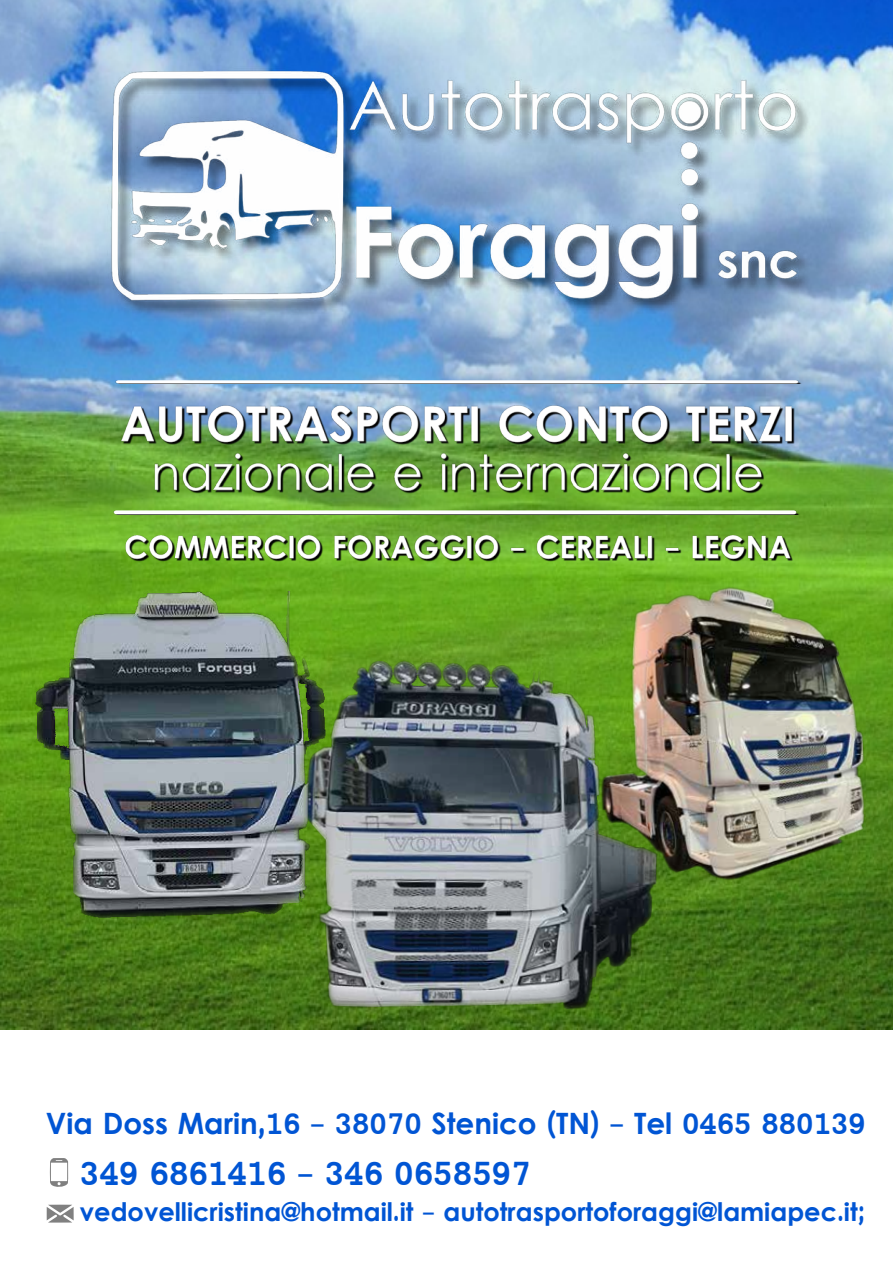
<style>
.page{position:relative;width:893px;height:1263px;background:#fff}
.page>*{position:absolute;margin:0;border:0;box-sizing:border-box;transform-origin:0 0}
.t1{font:700 33px "Levenim";color:#0055d4}
.t2{font:700 29.4px "Levenim";color:#0055d4}
.t3{font:700 25.65px "Levenim";color:#0055d4}
</style>
<div class="page">
<img style="left:0;top:0;width:893px;height:1029px">
<svg style="left:47px;top:1205px;width:27px;height:17px"></svg>
<svg style="left:50px;top:1158px;width:18px;height:29px"></svg>
<img style="left:525px;top:578px;width:368px;height:452px">
<img style="left:296px;top:649px;width:368px;height:381px">
<img style="left:35px;top:592px;width:291px;height:337px">
<img style="left:44px;top:49px;width:821px;height:274px">
<img style="left:55px;top:390px;width:804px;height:183px">
<img style="left:48px;top:380px;width:818px;height:4px">
<img style="left:45px;top:511px;width:819px;height:3px">
<p class="t2" style="left:46px;top:1106px;width:821px">Via Doss Marin,16 - 38070 Stenico (TN) - Tel 0465 880139</p>
<p class="t1" style="left:80px;top:1154px;width:452px">349 6861416 - 346 0658597</p>
<p class="t3" style="left:80px;top:1197px;width:787px">vedovellicristina@hotmail.it - autotrasportoforaggi@lamiapec.it;</p>
</div>
